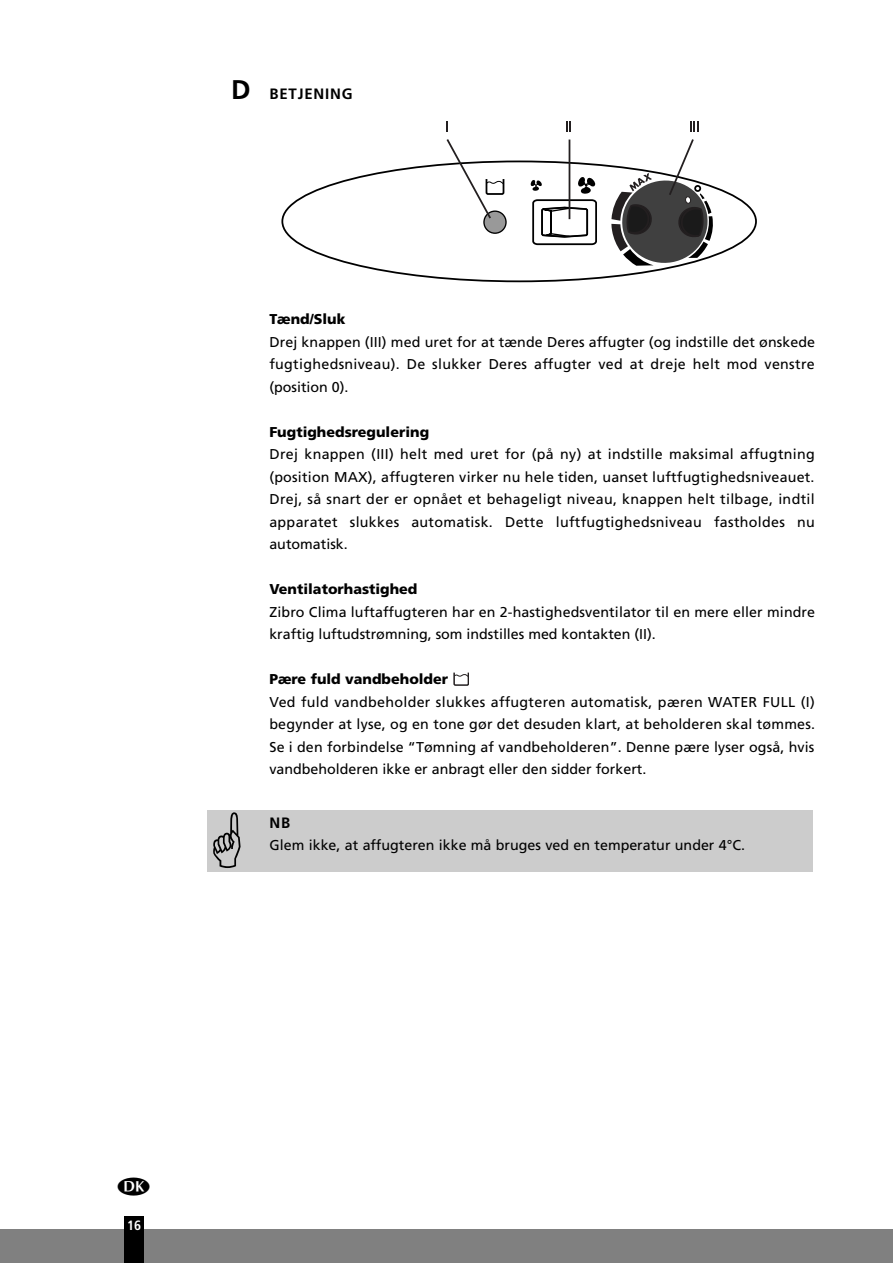
<style>
.page{position:relative;width:893px;height:1263px;background:#fff}
.page>*{position:absolute;margin:0;border:0;box-sizing:border-box;transform-origin:0 0}
.t1{font:700 15px "Frutiger";letter-spacing:.055em;color:#000}
.t2{font:14.25px/22.5px "Frutiger";color:#000;text-align:justify}
.t3{font:900 14.25px "Frutiger";color:#000}
.t4{font:700 condensed 13.5px "Frutiger";color:#fff}
.s1{font-size:27px}
</style>
<div class="page">
<div style="left:207px;top:810px;width:606px;height:61px;background:#ccc"></div>
<svg style="left:454px;top:673px;width:15px;height:13px"></svg>
<div style="left:484px;top:211px;width:22px;height:22px;background:#999;border-radius:50%"></div>
<div style="left:483px;top:210px;width:24px;height:24px;border:1px solid #000;border-radius:50%"></div>
<svg style="left:530px;top:177px;width:67px;height:69px"></svg>
<hr style="left:569px;top:140px;width:1px;height:79px;background:#231f20">
<svg style="left:445px;top:121px;width:60px;height:99px"></svg>
<svg style="left:566px;top:121px;width:5px;height:11px"></svg>
<svg style="left:611px;top:121px;width:103px;height:145px"></svg>
<div style="left:0;top:1229px;width:893px;height:34px;background:#808080"></div>
<div style="left:124px;top:1216px;width:20px;height:47px;background:#000"></div>
<p class="t1" style="left:231px;top:88px;width:123px"><span class="s1">D</span> BETJENING</p>
<p class="t3" style="left:269px;top:313px;width:78px">Tænd/Sluk</p>
<p class="t2" style="left:269px;top:331px;width:547px">Drej knappen (III) med uret for at tænde Deres affugter (og indstille det ønskede fugtighedsniveau). De slukker Deres affugter ved at dreje helt mod venstre (position 0).</p>
<p class="t3" style="left:269px;top:426px;width:161px">Fugtighedsregulering</p>
<p class="t2" style="left:269px;top:444px;width:547px">Drej knappen (III) helt med uret for (på ny) at indstille maksimal affugtning (position MAX), affugteren virker nu hele tiden, uanset luftfugtighedsniveauet.<br>Drej, så snart der er opnået et behageligt niveau, knappen helt tilbage, indtil apparatet slukkes automatisk. Dette luftfugtighedsniveau fastholdes nu automatisk.</p>
<p class="t3" style="left:269px;top:583px;width:150px">Ventilatorhastighed</p>
<p class="t2" style="left:269px;top:601px;width:547px">Zibro Clima luftaffugteren har en 2-hastighedsventilator til en mere eller mindre kraftig luftudstrømning, som indstilles med kontakten (II).</p>
<p class="t3" style="left:269px;top:673px;width:180px">Pære fuld vandbeholder</p>
<p class="t2" style="left:269px;top:691px;width:547px">Ved fuld vandbeholder slukkes affugteren automatisk, pæren WATER FULL (I) begynder at lyse, og en tone gør det desuden klart, at beholderen skal tømmes.<br>Se i den forbindelse “Tømning af vandbeholderen”. Denne pære lyser også, hvis vandbeholderen ikke er anbragt eller den sidder forkert.</p>
<p class="t1" style="left:270px;top:816px;width:22px">NB</p>
<p class="t2" style="left:270px;top:835px;width:477px">Glem ikke, at affugteren ikke må bruges ved en temperatur under 4°C.</p>
<p class="t4" style="left:127px;top:1219px;width:16px">16</p>
</div>
